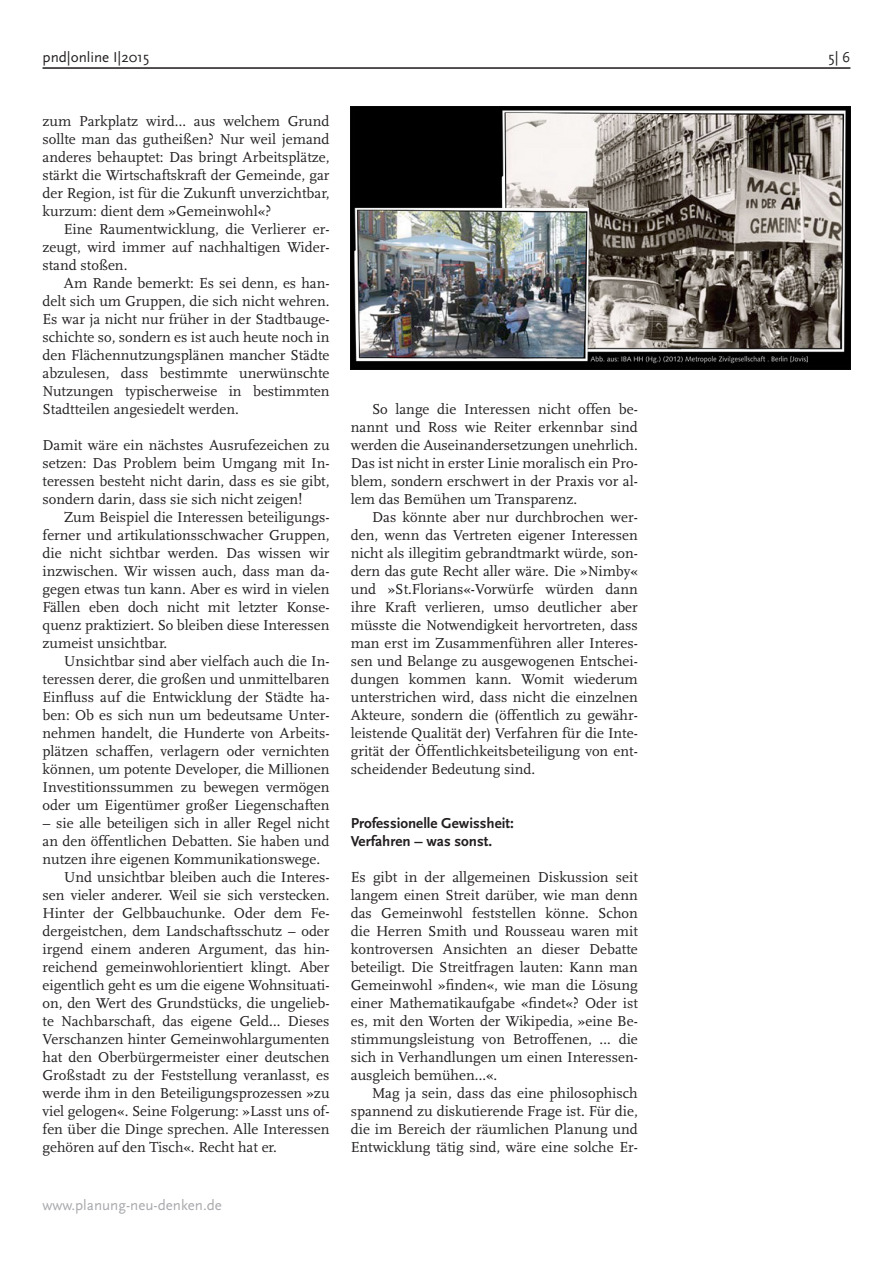
<style>
.page{position:relative;width:893px;height:1263px;background:#fff}
.page>*{position:absolute;margin:0;border:0;box-sizing:border-box;transform-origin:0 0}
.t1{font:15px/18px "Scala";color:#231f20;text-align:justify}
.t2{font:700 15px/18px "Scala Sans";color:#231f20}
.t3{font:15px "Scala Sans";color:#a8a9ad}
.t4{font:15px "Scala Sans";color:#231f20}
</style>
<div class="page">
<hr style="left:43px;top:67px;width:807px;height:2px;background:#231f20">
<img style="left:351px;top:106px;width:499px;height:264px">
<p class="t4" style="left:43px;top:49px;width:108px">pnd|online I|2015</p>
<p class="t4" style="left:829px;top:49px;width:23px">5| 6</p>
<p class="t1" style="left:43px;top:112px;width:289px">zum Parkplatz wird… aus welchem Grund sollte man das gutheißen? Nur weil jemand anderes behauptet: Das bringt Arbeitsplätze, stärkt die Wirtschaftskraft der Gemeinde, gar der Region, ist für die Zukunft unverzichtbar, kurzum: dient dem »Gemeinwohl«?</p>
<p class="t1" style="left:43px;top:220px;width:289px;text-indent:21px">Eine Raumentwicklung, die Verlierer er&shy;zeugt, wird immer auf nachhaltigen Wider&shy;stand stoßen.</p>
<p class="t1" style="left:43px;top:274px;width:289px;text-indent:21px">Am Rande bemerkt: Es sei denn, es han&shy;delt sich um Gruppen, die sich nicht wehren.<br>Es war ja nicht nur früher in der Stadtbauge&shy;schichte so, sondern es ist auch heute noch in den Flächennutzungsplänen mancher Städte abzulesen, dass bestimmte unerwünschte Nutzungen typischerweise in bestimmten Stadtteilen angesiedelt werden.</p>
<p class="t1" style="left:43px;top:436px;width:289px">Damit wäre ein nächstes Ausrufezeichen zu setzen: Das Problem beim Umgang mit In&shy;teressen besteht nicht darin, dass es sie gibt, sondern darin, dass sie sich nicht zeigen!</p>
<p class="t1" style="left:43px;top:508px;width:289px;text-indent:21px">Zum Beispiel die Interessen beteiligungs&shy;ferner und artikulationsschwacher Gruppen, die nicht sichtbar werden. Das wissen wir inzwischen. Wir wissen auch, dass man da&shy;gegen etwas tun kann. Aber es wird in vielen Fällen eben doch nicht mit letzter Konse&shy;quenz praktiziert. So bleiben diese Interessen zumeist unsichtbar.</p>
<p class="t1" style="left:43px;top:652px;width:289px;text-indent:21px">Unsichtbar sind aber vielfach auch die In&shy;teressen derer, die großen und unmittelbaren Einfluss auf die Entwicklung der Städte ha&shy;ben: Ob es sich nun um bedeutsame Unter&shy;nehmen handelt, die Hunderte von Arbeits&shy;plätzen schaffen, verlagern oder vernichten können, um potente Developer, die Millionen Investitionssummen zu bewegen vermögen oder um Eigentümer großer Liegenschaften</p>
<p class="t1" style="left:43px;top:814px;width:289px">– sie alle beteiligen sich in aller Regel nicht</p>
<p class="t1" style="left:43px;top:832px;width:289px">an den öffentlichen Debatten. Sie haben und</p>
<p class="t1" style="left:43px;top:850px;width:279px">nutzen ihre eigenen Kommunikationswege.</p>
<p class="t1" style="left:64px;top:868px;width:267px">Und unsichtbar bleiben auch die Interes-</p>
<p class="t1" style="left:43px;top:886px;width:289px">sen vieler anderer. Weil sie sich verstecken.</p>
<p class="t1" style="left:43px;top:904px;width:289px">Hinter der Gelbbauchunke. Oder dem Fe-</p>
<p class="t1" style="left:43px;top:922px;width:289px">dergeistchen, dem Landschaftsschutz – oder</p>
<p class="t1" style="left:43px;top:940px;width:289px">irgend einem anderen Argument, das hin-</p>
<p class="t1" style="left:43px;top:958px;width:289px">reichend gemeinwohlorientiert klingt. Aber</p>
<p class="t1" style="left:43px;top:976px;width:289px">eigentlich geht es um die eigene Wohnsituati-</p>
<p class="t1" style="left:43px;top:994px;width:289px">on, den Wert des Grundstücks, die ungelieb-</p>
<p class="t1" style="left:43px;top:1012px;width:289px">te Nachbarschaft, das eigene Geld… Dieses</p>
<p class="t1" style="left:43px;top:1030px;width:289px">Verschanzen hinter Gemeinwohlargumenten</p>
<p class="t1" style="left:43px;top:1048px;width:289px">hat den Oberbürgermeister einer deutschen</p>
<p class="t1" style="left:43px;top:1066px;width:289px">Großstadt zu der Feststellung veranlasst, es</p>
<p class="t1" style="left:43px;top:1084px;width:289px">werde ihm in den Beteiligungsprozessen »zu</p>
<p class="t1" style="left:43px;top:1102px;width:289px">viel gelogen«. Seine Folgerung: »Lasst uns of-</p>
<p class="t1" style="left:43px;top:1120px;width:289px">fen über die Dinge sprechen. Alle Interessen</p>
<p class="t1" style="left:43px;top:1138px;width:236px">gehören auf den Tisch«. Recht hat er.</p>
<p class="t3" style="left:43px;top:1197px;width:181px">www.planung-neu-denken.de</p>
<p class="t1" style="left:351px;top:400px;width:289px;text-indent:21px">So lange die Interessen nicht offen be&shy;nannt und Ross wie Reiter erkennbar sind werden die Auseinandersetzungen unehrlich.<br>Das ist nicht in erster Linie moralisch ein Pro&shy;blem, sondern erschwert in der Praxis vor al&shy;lem das Bemühen um Transparenz.</p>
<p class="t1" style="left:351px;top:508px;width:289px;text-indent:21px">Das könnte aber nur durchbrochen wer&shy;den, wenn das Vertreten eigener Interessen nicht als illegitim gebrandtmarkt würde, son&shy;dern das gute Recht aller wäre. Die »Nimby« und »St.Florians«-Vorwürfe würden dann ihre Kraft verlieren, umso deutlicher aber müsste die Notwendigkeit hervortreten, dass man erst im Zusammenführen aller Interes&shy;sen und Belange zu ausgewogenen Entschei&shy;dungen kommen kann. Womit wiederum unterstrichen wird, dass nicht die einzelnen Akteure, sondern die (öffentlich zu gewähr&shy;leistende Qualität der) Verfahren für die Inte&shy;grität der Öffentlichkeitsbeteiligung von ent&shy;scheidender Bedeutung sind.</p>
<p class="t2" style="left:351px;top:815px;width:165px">Professionelle Gewissheit:<br>Verfahren – was sonst.</p>
<p class="t1" style="left:351px;top:868px;width:289px">Es gibt in der allgemeinen Diskussion seit langem einen Streit darüber, wie man denn das Gemeinwohl feststellen könne. Schon die Herren Smith und Rousseau waren mit kontroversen Ansichten an dieser Debatte beteiligt. Die Streitfragen lauten: Kann man Gemeinwohl »finden«, wie man die Lösung einer Mathematikaufgabe «findet«? Oder ist es, mit den Worten der Wikipedia, »eine Be&shy;stimmungsleistung von Betroffenen, … die sich in Verhandlungen um einen Interessen&shy;ausgleich bemühen…«.</p>
<p class="t1" style="left:351px;top:1084px;width:289px;text-indent:21px">Mag ja sein, dass das eine philosophisch spannend zu diskutierende Frage ist. Für die, die im Bereich der räumlichen Planung und Entwicklung tätig sind, wäre eine solche Er-</p>
</div>
